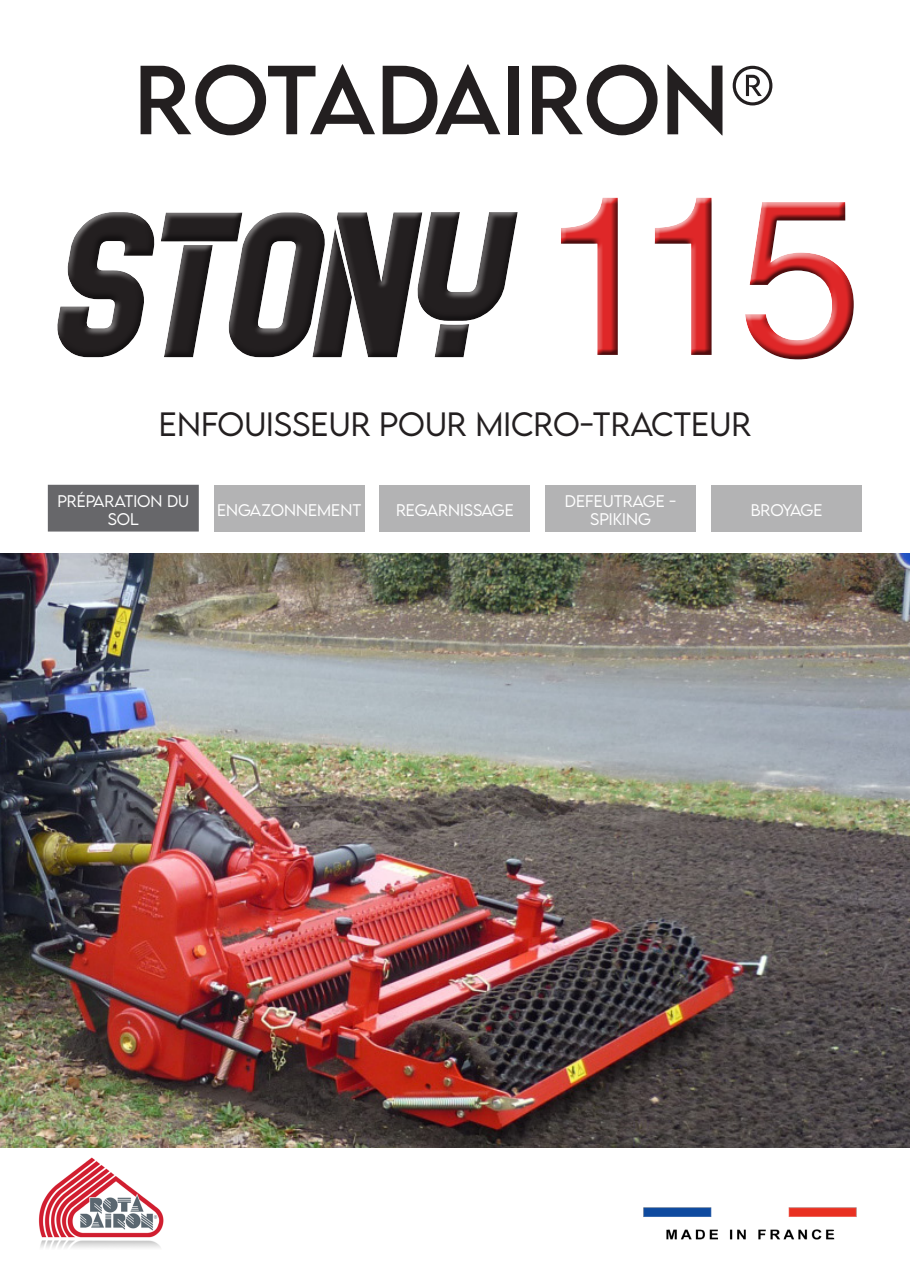
<style>
.page{position:relative;width:910px;height:1280px;background:#fff}
.page>*{position:absolute;margin:0;border:0;box-sizing:border-box;transform-origin:0 0}
.t1{font:225px "Swiss 721 BT";color:#df2728}
.t2{font:87px "LEMONMILK";color:#231f20}
.t3{font:300 30px "LEMONMILK";color:#231f20}
.t4{font:300 15px/18px "LEMONMILK";color:#fff;text-align:center}
.t5{font:300 15px "LEMONMILK";letter-spacing:-.035em;color:#fff}
</style>
<div class="page">
<img style="left:0;top:553px;width:910px;height:595px">
<div style="left:48px;top:485px;width:151px;height:46px;background:#67676a"></div>
<div style="left:214px;top:485px;width:151px;height:46px;background:#b3b3b4"></div>
<div style="left:379px;top:485px;width:151px;height:46px;background:#b3b3b4"></div>
<div style="left:545px;top:485px;width:151px;height:46px;background:#b3b3b4"></div>
<div style="left:711px;top:485px;width:151px;height:46px;background:#b3b3b4"></div>
<img style="left:643px;top:1207px;width:214px;height:33px">
<img style="left:38px;top:1157px;width:126px;height:91px">
<div style="left:54px;top:206px;width:474px;height:161px;background:#231f20;opacity:.75"></div>
<div style="left:555px;top:193px;width:306px;height:173px;background:#231f20;opacity:.75"></div>
<p class="t2" style="left:134px;top:43px;width:644px">ROTADAIRON®</p>
<h1 class="t1" style="left:540px;top:138px;width:324px">115</h1>
<p class="t3" style="left:159px;top:405px;width:41px">ENFOU</p>
<p class="t3" style="left:266px;top:405px;width:486px">ISSEUR POUR M ICRO-TRACTEUR</p>
<p class="t4" style="left:57px;top:492px;width:133px">PRÉPARATION DU<br>SOL</p>
<p class="t4" style="left:217px;top:501px;width:146px">ENGAZONNEMENT</p>
<p class="t4" style="left:396px;top:501px;width:117px">REGARNISSAGE</p>
<p class="t4" style="left:565px;top:492px;width:113px">DE FEUTRAGE -</p>
<p class="t4" style="left:590px;top:510px;width:62px">SPIKING</p>
<p class="t5" style="left:751px;top:501px;width:71px">BROYAGE</p>
</div>
